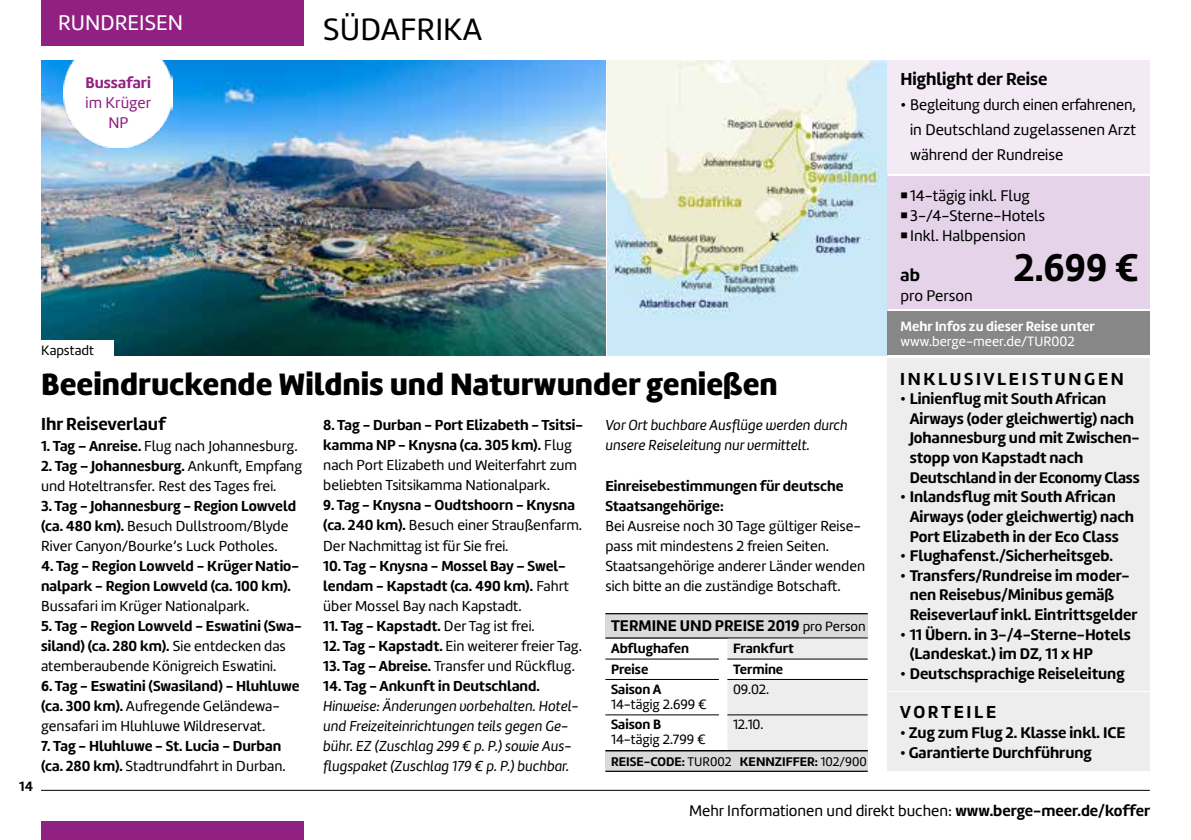
<style>
.page{position:relative;width:1191px;height:840px;background:#fff}
.page>*{position:absolute;margin:0;border:0;box-sizing:border-box;transform-origin:0 0}
.t1{font:700 40px "Marine";color:#000}
.t2{font:900 32px "Marine";color:#000}
.t3{font:32px "Marine";color:#000}
.t4{font:22px "Marine";color:#fff}
.t5{font:700 18px "Marine";color:#000}
.t6{font:700 18px "Marine";letter-spacing:.15em;color:#000}
.t7{font:700 16px/19.6px "Marine";color:#000}
.t8{font:16px/25px "Marine";color:#000;text-align:justify}
.t9{font:16px/20px "Marine";color:#902082;text-align:center}
.t10{font:700 16px "Marine";color:#902082}
.t11{font:15px/20px "Marine";color:#000}
.t12{font:700 15px/20px "Marine";color:#000}
.t13{font:italic 15px/20px "Marine";color:#000}
.t14{font:700 14px "Marine";color:#000}
.t15{font:14px "Marine";color:#000}
.t16{font:700 14px "Marine";color:#fff}
.t17{font:14px "Marine";color:#fff}
.t18{font:700 13px "Marine";color:#000}
.s1{font-weight:700}
.s2{font-weight:400}
.s3{font-weight:400;font-size:14px}
</style>
<div class="page">
<div style="left:41px;top:0;width:262px;height:45px;background:#902082"></div>
<img style="left:41px;top:60px;width:564px;height:295px">
<img style="left:63px;top:59px;width:110px;height:88px">
<div style="left:41px;top:340px;width:73px;height:20px;background:#fff"></div>
<img style="left:607px;top:60px;width:280px;height:295px">
<div style="left:887px;top:60px;width:262px;height:114px;background:#f3eaf5"></div>
<div style="left:887px;top:176px;width:262px;height:133px;background:#e5d4e9"></div>
<div style="left:887px;top:311px;width:262px;height:44px;background:#878787"></div>
<div style="left:605px;top:613px;width:262px;height:24px;background:#dadada"></div>
<hr style="left:605px;top:612px;width:262px;height:2px;background:#000">
<hr style="left:605px;top:637px;width:262px;height:1px;background:#000">
<hr style="left:605px;top:658px;width:114px;height:1px;background:#000">
<hr style="left:605px;top:678px;width:114px;height:1px;background:#000">
<hr style="left:605px;top:714px;width:114px;height:1px;background:#000">
<svg style="left:719px;top:638px;width:148px;height:111px"></svg>
<div style="left:605px;top:750px;width:262px;height:20px;background:#dadada"></div>
<hr style="left:605px;top:749px;width:262px;height:2px;background:#000">
<hr style="left:605px;top:770px;width:262px;height:1px;background:#000">
<div style="left:887px;top:357px;width:262px;height:333px;background:#ededed"></div>
<div style="left:41px;top:820px;width:262px;height:19px;background:#902082"></div>
<hr style="left:41px;top:789px;width:1108px;height:1px;background:#000">
<div style="left:887px;top:692px;width:262px;height:78px;background:#ededed"></div>
<p class="t14" style="left:19px;top:776px;width:15px">14</p>
<h3 class="t4" style="left:58px;top:8px;width:126px">RUNDREISEN</h3>
<h2 class="t3" style="left:323px;top:9px;width:160px">SÜDAFRIKA</h2>
<p class="t10" style="left:86px;top:72px;width:67px">Bussafari</p>
<p class="t9" style="left:86px;top:92px;width:67px">im Krüger<br>NP</p>
<p class="t15" style="left:41px;top:341px;width:54px">Kapstadt</p>
<h2 class="t2" style="left:41px;top:363px;width:738px">Beeindruckende Wildnis und Naturwunder genießen</h2>
<p class="t5" style="left:41px;top:412px;width:126px">Ihr Reiseverlauf</p>
<p class="t11" style="left:41px;top:435px;width:258px"><span class="s1">1. Tag – Anreise.</span> Flug nach Johannesburg.</p>
<p class="t11" style="left:41px;top:455px;width:262px"><span class="s1">2. Tag – Johannesburg.</span> Ankunft, Empfang und Hoteltransfer. Rest des Tages frei.</p>
<p class="t11" style="left:41px;top:495px;width:256px"><span class="s1">3. Tag - Johannesburg - Region Lowveld (ca. 480 km).</span> Besuch Dullstroom/Blyde<br>River Canyon/Bourke’s Luck Potholes.</p>
<p class="t12" style="left:41px;top:555px;width:259px">4. Tag - Region Lowveld - Krüger Natio&shy;nalpark - Region Lowveld (ca. 100 km).</p>
<p class="t11" style="left:41px;top:595px;width:210px">Bussafari im Krüger Nationalpark.</p>
<p class="t12" style="left:41px;top:615px;width:262px">5. Tag - Region Lowveld - Eswatini (Swa&shy;siland) (ca. 280 km). <span class="s2">Sie entdecken das atemberaubende Königreich Eswatini.</span></p>
<p class="t11" style="left:41px;top:675px;width:260px"><span class="s1">6. Tag - Eswatini (Swasiland) - Hluhluwe (ca. 300 km).</span> Aufregende Geländewa&shy;gensafari im Hluhluwe Wildreservat.</p>
<p class="t12" style="left:41px;top:735px;width:246px">7. Tag - Hluhluwe - St. Lucia - Durban (ca. 280 km). <span class="s2">Stadtrundfahrt in Durban.</span></p>
<p class="t11" style="left:323px;top:415px;width:261px"><span class="s1">8. Tag - Durban - Port Elizabeth - Tsitsi&shy;kamma NP - Knysna (ca. 305 km).</span> Flug nach Port Elizabeth und Weiterfahrt zum beliebten Tsitsikamma Nationalpark.</p>
<p class="t11" style="left:323px;top:495px;width:260px"><span class="s1">9. Tag - Knysna - Oudtshoorn - Knysna (ca. 240 km).</span> Besuch einer Straußenfarm.<br>Der Nachmittag ist für Sie frei.</p>
<p class="t12" style="left:323px;top:555px;width:247px">10. Tag - Knysna - Mossel Bay – Swel&shy;lendam - Kapstadt (ca. 490 km). <span class="s2">Fahrt über Mossel Bay nach Kapstadt.</span></p>
<p class="t12" style="left:323px;top:615px;width:213px">11. Tag - Kapstadt. <span class="s2">Der Tag ist frei.</span></p>
<p class="t11" style="left:323px;top:635px;width:260px"><span class="s1">12. Tag - Kapstadt.</span> Ein weiterer freier Tag.</p>
<p class="t11" style="left:323px;top:655px;width:253px"><span class="s1">13. Tag – Abreise.</span> Transfer und Rückflug.</p>
<p class="t12" style="left:323px;top:675px;width:218px">14. Tag - Ankunft in Deutschland.</p>
<p class="t13" style="left:323px;top:695px;width:257px">Hinweise: Änderungen vorbehalten. Hotel&shy;und Freizeiteinrichtungen teils gegen Ge&shy;bühr. EZ (Zuschlag 299 € p. P.) sowie Aus&shy;flugspaket (Zuschlag 179 € p. P.) buchbar.</p>
<p class="t13" style="left:605px;top:415px;width:244px">Vor Ort buchbare Ausflüge werden durch unsere Reiseleitung nur vermittelt.</p>
<p class="t12" style="left:605px;top:475px;width:240px">Einreisebestimmungen für deutsche<br>Staatsangehörige:</p>
<p class="t11" style="left:605px;top:515px;width:261px">Bei Ausreise noch 30 Tage gültiger Reise&shy;pass mit mindestens 2 freien Seiten.<br>Staatsangehörige anderer Länder wenden sich bitte an die zuständige Botschaft.</p>
<p class="t7" style="left:611px;top:615px;width:256px">TERMINE UND PREISE 2019 <span class="s3">pro Person</span></p>
<p class="t14" style="left:611px;top:639px;width:80px">Abflughafen</p>
<p class="t14" style="left:733px;top:639px;width:62px">Frankfurt</p>
<p class="t14" style="left:611px;top:659px;width:39px">Preise</p>
<p class="t14" style="left:733px;top:659px;width:52px">Termine</p>
<p class="t14" style="left:611px;top:679px;width:52px">Saison A</p>
<p class="t15" style="left:611px;top:695px;width:97px">14-tägig 2.699 €</p>
<p class="t15" style="left:733px;top:680px;width:38px">09.02.</p>
<p class="t14" style="left:611px;top:715px;width:52px">Saison B</p>
<p class="t15" style="left:611px;top:730px;width:96px">14-tägig 2.799 €</p>
<p class="t15" style="left:733px;top:715px;width:32px">12.10.</p>
<p class="t18" style="left:611px;top:752px;width:257px">REISE-CODE: <span class="s2">TUR002</span> KENNZIFFER: <span class="s2">102/900</span></p>
<p class="t5" style="left:900px;top:67px;width:148px">Highlight der Reise</p>
<p class="t8" style="left:910px;top:92px;width:227px;text-indent:-10px">• Begleitung durch einen erfahrenen, in Deutschland zugelassenen Arzt während der Rundreise</p>
<p class="t8" style="left:900px;top:183px;width:131px">■ 14-tägig inkl. Flug</p>
<p class="t8" style="left:900px;top:203px;width:146px">■ 3-/4-Sterne-Hotels</p>
<p class="t8" style="left:900px;top:223px;width:127px">■ Inkl. Halbpension</p>
<p class="t5" style="left:900px;top:262px;width:21px">ab</p>
<h1 class="t1" style="left:1014px;top:241px;width:126px">2.699 €</h1>
<p class="t8" style="left:900px;top:282px;width:74px">pro Person</p>
<p class="t16" style="left:900px;top:316px;width:196px">Mehr Infos zu dieser Reise unter</p>
<p class="t17" style="left:900px;top:332px;width:176px">www.berge-meer.de/TUR002</p>
<p class="t6" style="left:900px;top:366px;width:225px">INKLUSIVLEISTUNGEN</p>
<p class="t7" style="left:909px;top:388px;width:231px;text-indent:-10px"><span class="s2">•</span> Linienflug mit South African<br>Airways (oder gleichwertig) nach<br>Johannesburg und mit Zwischen&shy;stopp von Kapstadt nach<br>Deutschland in der Economy Class</p>
<p class="t7" style="left:909px;top:486px;width:226px;text-indent:-10px"><span class="s2">•</span> Inlandsflug mit South African<br>Airways (oder gleichwertig) nach<br>Port Elizabeth in der Eco Class</p>
<p class="t7" style="left:900px;top:545px;width:214px"><span class="s2">•</span> Flughafenst./Sicherheitsgeb.</p>
<p class="t7" style="left:909px;top:565px;width:229px;text-indent:-10px"><span class="s2">•</span> Transfers/Rundreise im moder&shy;nen Reisebus/Minibus gemäß<br>Reiseverlauf inkl. Eintrittsgelder</p>
<p class="t7" style="left:909px;top:624px;width:223px;text-indent:-10px"><span class="s2">•</span> 11 Übern. in 3-/4-Sterne-Hotels (Landeskat.) im DZ, 11 x HP</p>
<p class="t7" style="left:900px;top:663px;width:226px"><span class="s2">•</span> Deutschsprachige Reiseleitung</p>
<p class="t6" style="left:900px;top:699px;width:98px">VORTEILE</p>
<p class="t7" style="left:900px;top:722px;width:227px">• Zug zum Flug 2. Klasse inkl. ICE</p>
<p class="t7" style="left:900px;top:742px;width:193px">• Garantierte Durchführung</p>
<p class="t8" style="left:689px;top:797px;width:462px">Mehr Informationen und direkt buchen: <span class="s1">www.berge-meer.de/koffer</span></p>
</div>
